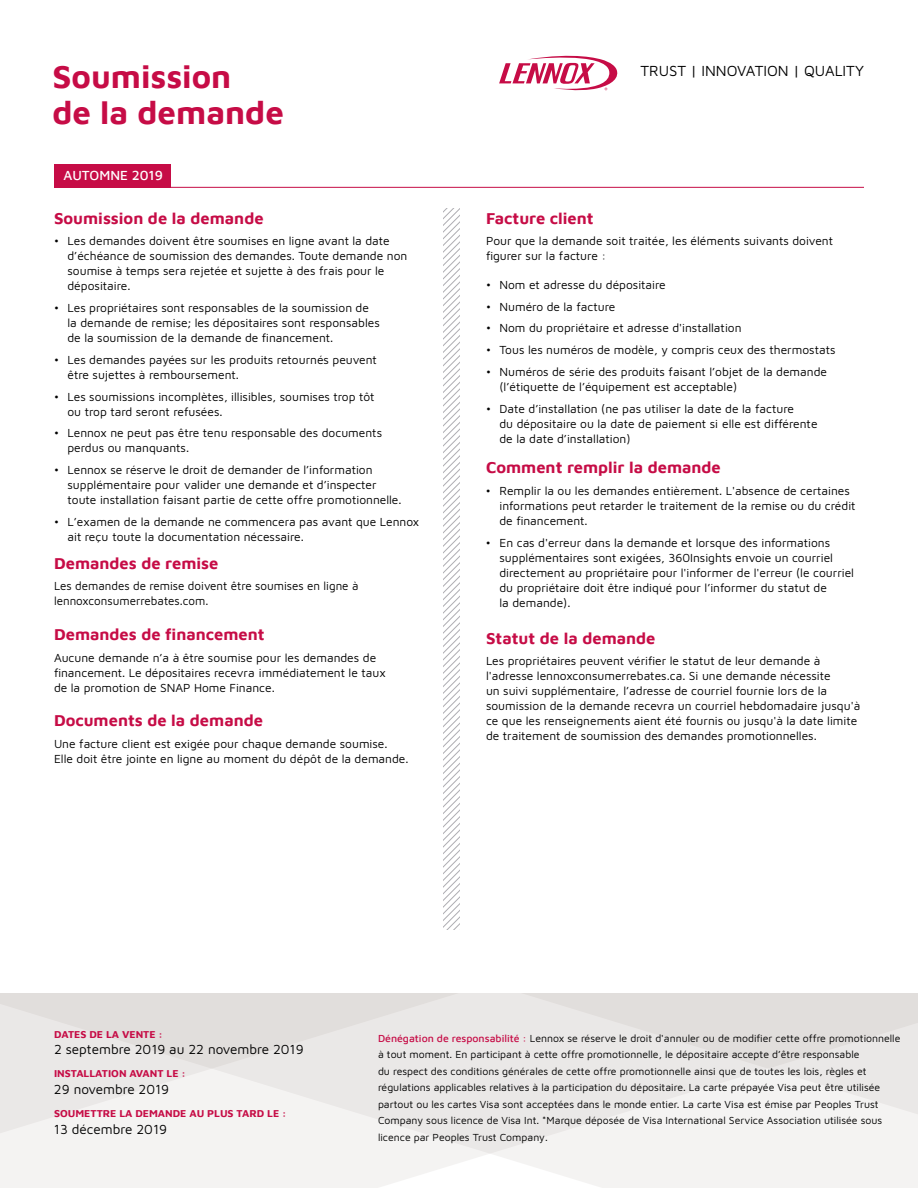
<style>
.page{position:relative;width:918px;height:1188px;background:#fff}
.page>*{position:absolute;margin:0;border:0;box-sizing:border-box;transform-origin:0 0}
.t1{font:700 33px/36px "Maven Pro";color:#c60c46}
.t2{font:700 16.5px "Maven Pro";color:#c60c46}
.t3{font:15px "Maven Pro";color:#000}
.t4{font:13.5px "Maven Pro";color:#000}
.t5{font:500 13.5px "Maven Pro";color:#fff}
.t6{font:12px/15px "Maven Pro";color:#000}
.t7{font:10.5px/16.5px "Maven Pro";color:#000}
.t8{font:700 10.5px "Maven Pro";color:#c60c46}
.s1{font-weight:500;color:#c60c46}
</style>
<div class="page">
<svg style="left:0;top:994px;width:918px;height:194px"></svg>
<svg style="left:499px;top:55px;width:119px;height:36px"></svg>
<svg style="left:444px;top:208px;width:15px;height:722px"></svg>
<div style="left:54px;top:164px;width:117px;height:24px;background:#c60c46"></div>
<hr style="left:54px;top:187px;width:810px;height:1px;background:#c60c46">
<h1 class="t1" style="left:52px;top:56px;width:233px">Soumission<br>de la demande</h1>
<p class="t5" style="left:63px;top:166px;width:101px">AUTOMNE 2019</p>
<h2 class="t2" style="left:54px;top:206px;width:211px">Soumission de la demande</h2>
<p class="t6" style="left:68px;top:233px;width:341px;text-indent:-14px">• Les demandes doivent être soumises en ligne avant la date d’échéance de soumission des demandes. Toute demande non soumise à temps sera rejetée et sujette à des frais pour le dépositaire.</p>
<p class="t6" style="left:68px;top:300px;width:314px;text-indent:-14px">• Les propriétaires sont responsables de la soumission de la demande de remise; les dépositaires sont responsables de la soumission de la demande de financement.</p>
<p class="t6" style="left:68px;top:352px;width:311px;text-indent:-14px">• Les demandes payées sur les produits retournés peuvent être sujettes à remboursement.</p>
<p class="t6" style="left:68px;top:388px;width:309px;text-indent:-13px">• Les soumissions incomplètes, illisibles, soumises trop tôt ou trop tard seront refusées.</p>
<p class="t6" style="left:68px;top:425px;width:316px;text-indent:-13px">• Lennox ne peut pas être tenu responsable des documents perdus ou manquants.</p>
<p class="t6" style="left:68px;top:462px;width:336px;text-indent:-14px">• Lennox se réserve le droit de demander de l’information supplémentaire pour valider une demande et d’inspecter toute installation faisant partie de cette offre promotionnelle.</p>
<p class="t6" style="left:68px;top:514px;width:353px;text-indent:-14px">• L’examen de la demande ne commencera pas avant que Lennox ait reçu toute la documentation nécessaire.</p>
<h2 class="t2" style="left:54px;top:551px;width:166px">Demandes de remise</h2>
<p class="t6" style="left:54px;top:578px;width:306px">Les demandes de remise doivent être soumises en ligne à lennoxconsumerrebates.com.</p>
<h2 class="t2" style="left:54px;top:623px;width:212px">Demandes de financement</h2>
<p class="t6" style="left:54px;top:649px;width:333px">Aucune demande n’a à être soumise pour les demandes de financement. Le dépositaires recevra immédiatement le taux de la promotion de SNAP Home Finance.</p>
<h2 class="t2" style="left:54px;top:709px;width:211px">Documents de la demande</h2>
<p class="t6" style="left:54px;top:736px;width:356px">Une facture client est exigée pour chaque demande soumise.<br>Elle doit être jointe en ligne au moment du dépôt de la demande.</p>
<p class="t3" style="left:640px;top:61px;width:225px">TRUST | INNOVATION | QUALITY</p>
<h2 class="t2" style="left:486px;top:206px;width:109px">Facture client</h2>
<p class="t6" style="left:486px;top:233px;width:349px">Pour que la demande soit traitée, les éléments suivants doivent figurer sur la facture :</p>
<p class="t6" style="left:486px;top:277px;width:181px">• Nom et adresse du dépositaire</p>
<p class="t6" style="left:486px;top:298px;width:131px">• Numéro de la facture</p>
<p class="t6" style="left:486px;top:320px;width:257px">• Nom du propriétaire et adresse d'installation</p>
<p class="t6" style="left:486px;top:342px;width:351px">• Tous les numéros de modèle, y compris ceux des thermostats</p>
<p class="t6" style="left:500px;top:363px;width:329px;text-indent:-14px">• Numéros de série des produits faisant l’objet de la demande (l’étiquette de l’équipement est acceptable)</p>
<p class="t6" style="left:500px;top:400px;width:320px;text-indent:-13px">• Date d’installation (ne pas utiliser la date de la facture<br>du dépositaire ou la date de paiement si elle est différente de la date d’installation)</p>
<h2 class="t2" style="left:486px;top:456px;width:236px">Comment remplir la demande</h2>
<p class="t6" style="left:499px;top:483px;width:358px;text-indent:-14px">• Remplir la ou les demandes entièrement. L'absence de certaines informations peut retarder le traitement de la remise ou du crédit de financement.</p>
<p class="t6" style="left:499px;top:535px;width:356px;text-indent:-14px">• En cas d'erreur dans la demande et lorsque des informations supplémentaires sont exigées, 360Insights envoie un courriel directement au propriétaire pour l'informer de l'erreur (le courriel du propriétaire doit être indiqué pour l’informer du statut de<br>la demande).</p>
<h2 class="t2" style="left:486px;top:626px;width:171px">Statut de la demande</h2>
<p class="t6" style="left:486px;top:653px;width:376px">Les propriétaires peuvent vérifier le statut de leur demande à l'adresse lennoxconsumerrebates.ca. Si une demande nécessite<br>un suivi supplémentaire, l’adresse de courriel fournie lors de la soumission de la demande recevra un courriel hebdomadaire jusqu'à ce que les renseignements aient été fournis ou jusqu'à la date limite de traitement de soumission des demandes promotionnelles.</p>
<p class="t8" style="left:54px;top:1027px;width:110px">DATES DE LA VENTE :</p>
<p class="t4" style="left:54px;top:1040px;width:251px">2 septembre 2019 au 22 novembre 2019</p>
<p class="t8" style="left:54px;top:1066px;width:133px">INSTALLATION AVANT LE :</p>
<p class="t4" style="left:54px;top:1080px;width:117px">29 novembre 2019</p>
<p class="t8" style="left:54px;top:1106px;width:234px">SOUMETTRE LA DEMANDE AU PLUS TARD LE :</p>
<p class="t4" style="left:54px;top:1120px;width:115px">13 décembre 2019</p>
<p class="t7" style="left:378px;top:1029px;width:524px"><span class="s1">Dénégation de responsabilité :</span> Lennox se réserve le droit d'annuler ou de modifier cette offre promotionnelle à tout moment. En participant à cette offre promotionnelle, le dépositaire accepte d’être responsable<br>du respect des conditions générales de cette offre promotionnelle ainsi que de toutes les lois, règles et régulations applicables relatives à la participation du dépositaire. La carte prépayée Visa peut être utilisée partout ou les cartes Visa sont acceptées dans le monde entier. La carte Visa est émise par Peoples Trust Company sous licence de Visa Int. *Marque déposée de Visa International Service Association utilisée sous licence par Peoples Trust Company.</p>
</div>
